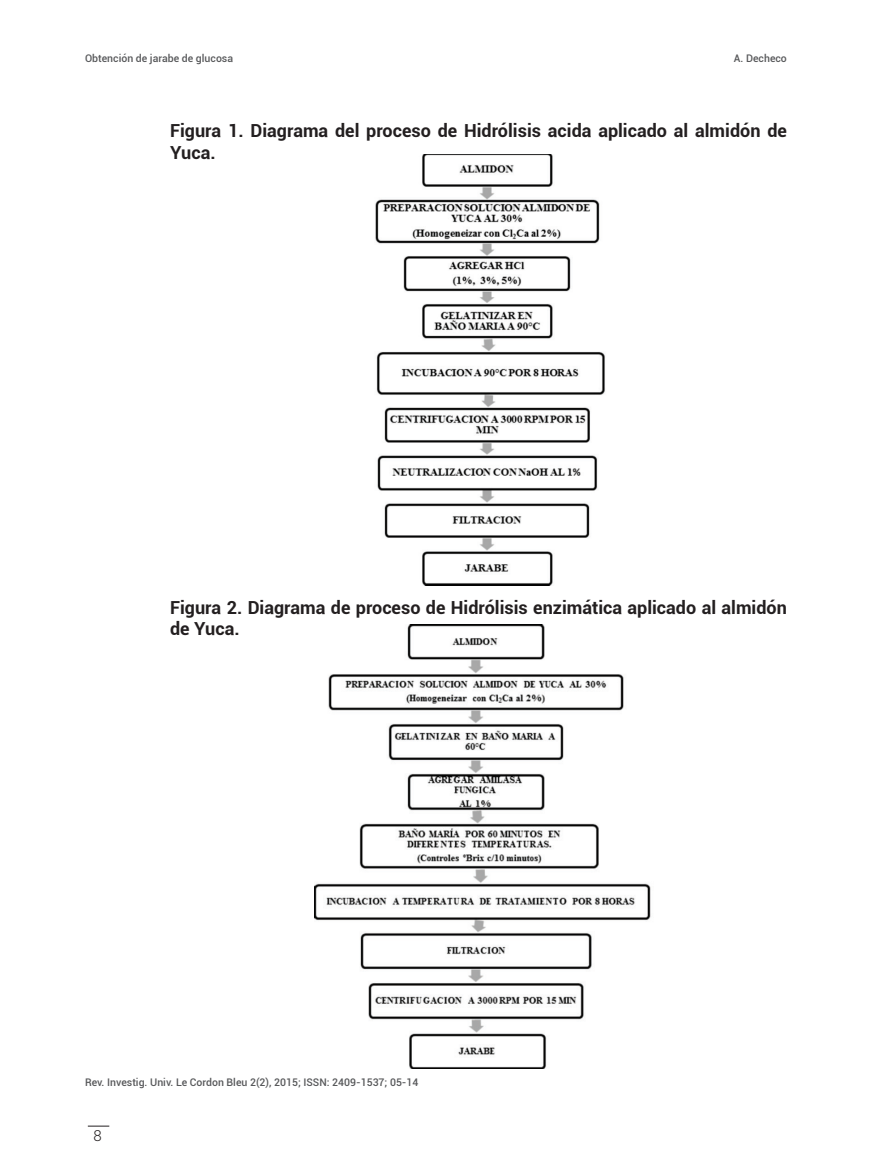
<style>
.page{position:relative;width:872px;height:1170px;background:#fff}
.page>*{position:absolute;margin:0;border:0;box-sizing:border-box;transform-origin:0 0}
.t1{font:700 18px/21.6px "Roboto";color:#231f20}
.t2{font:300 15px "Roboto";color:#231f20}
.t3{font:500 10.5px "Roboto";color:#57585a}
</style>
<div class="page">
<svg style="left:88px;top:1125px;width:21px;height:1px"></svg>
<img style="left:375px;top:154px;width:230px;height:431px">
<img style="left:315px;top:624px;width:336px;height:444px">
<p class="t3" style="left:85px;top:51px;width:150px">Obtención de jarabe de glucosa</p>
<p class="t3" style="left:734px;top:51px;width:55px">A. Decheco</p>
<p class="t1" style="left:170px;top:119px;width:618px">Figura 1. Diagrama del proceso de Hidrólisis acida aplicado al almidón de<br>Yuca.</p>
<p class="t1" style="left:170px;top:596px;width:618px">Figura 2. Diagrama de proceso de Hidrólisis enzimática aplicado al almidón de Yuca.</p>
<p class="t3" style="left:85px;top:1075px;width:335px">Rev. Investig. Univ. Le Cordon Bleu 2(2), 2015; ISSN: 2409-1537; 05-14</p>
<p class="t2" style="left:93px;top:1124px;width:10px">8</p>
</div>
